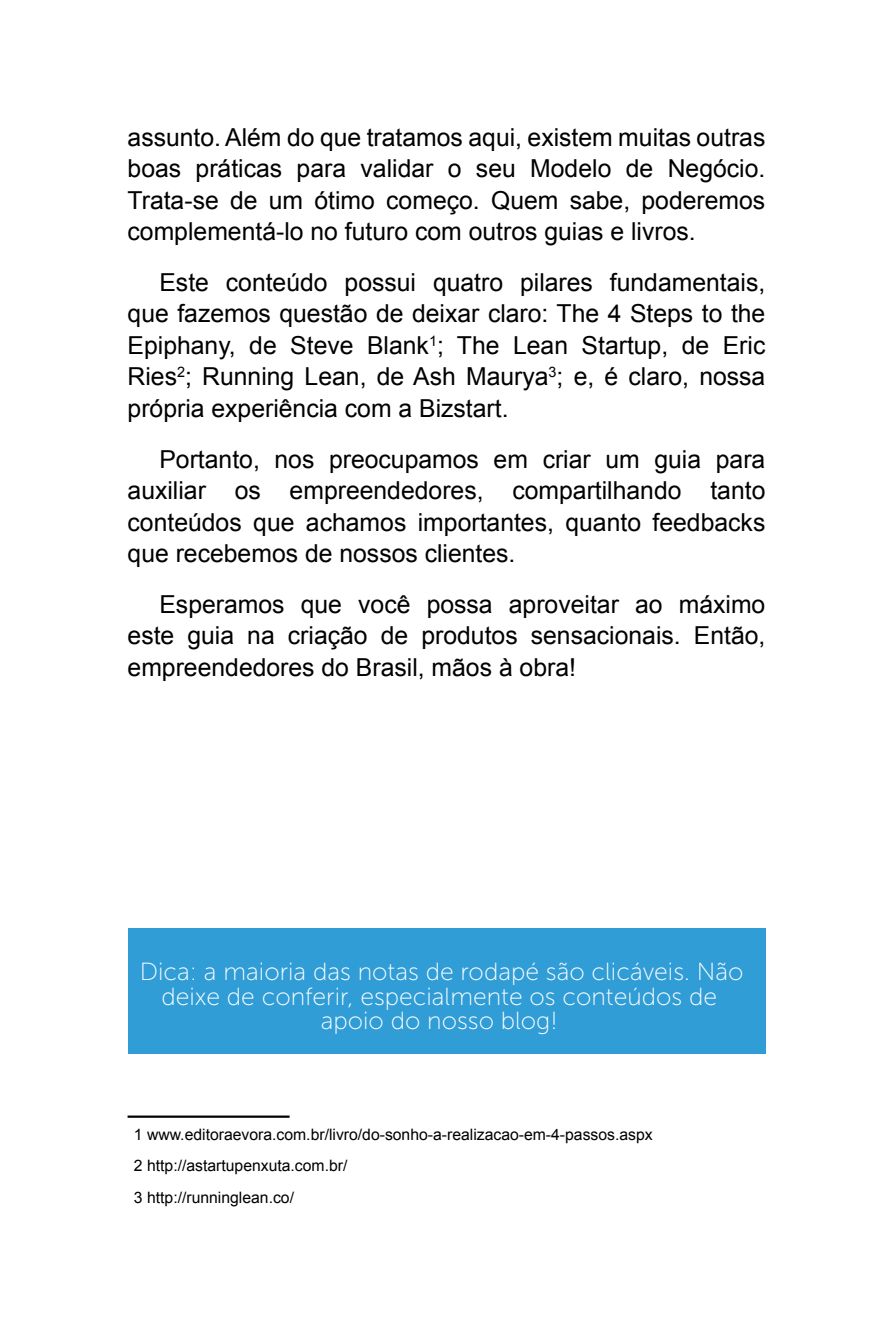
<style>
.page{position:relative;width:893px;height:1340px;background:#fff}
.page>*{position:absolute;margin:0;border:0;box-sizing:border-box;transform-origin:0 0}
.t1{font:24.75px/31.5px "Arial";color:#000;text-align:justify}
.t2{font:24.75px/24.8px "Museo Sans 100";color:#fff;text-align:center}
.t3{font:15.75px/31.9px "Arial";color:#000}
</style>
<div class="page">
<hr style="left:128px;top:1115px;width:162px;height:2px;background:#000">
<div style="left:128px;top:928px;width:637px;height:125px;background:#309dd7"></div>
<p class="t1" style="left:128px;top:121px;width:639px">assunto. Além do que tratamos aqui, existem muitas outras boas práticas para validar o seu Modelo de Negócio.<br>Trata-se de um ótimo começo. Quem sabe, poderemos complementá-lo no futuro com outros guias e livros.</p>
<p class="t1" style="left:128px;top:267px;width:639px;text-indent:32px">Este conteúdo possui quatro pilares fundamentais, que fazemos questão de deixar claro: The 4 Steps to the Epiphany, de Steve Blank<sup>1</sup>; The Lean Startup, de Eric Ries<sup>2</sup>; Running Lean, de Ash Maurya<sup>3</sup>; e, é claro, nossa própria experiência com a Bizstart.</p>
<p class="t1" style="left:128px;top:443px;width:639px;text-indent:32px">Portanto, nos preocupamos em criar um guia para auxiliar os empreendedores, compartilhando tanto conteúdos que achamos importantes, quanto feedbacks que recebemos de nossos clientes.</p>
<p class="t1" style="left:128px;top:588px;width:639px;text-indent:32px">Esperamos que você possa aproveitar ao máximo este guia na criação de produtos sensacionais. Então, empreendedores do Brasil, mãos à obra!</p>
<p class="t2" style="left:140px;top:959px;width:605px">Dica: a maioria das notas de rodapé são clicáveis. Não deixe de conferir, especialmente os conteúdos de apoio do nosso blog!</p>
<p class="t3" style="left:134px;top:1118px;width:520px">1 www.editoraevora.com.br/livro/do-sonho-a-realizacao-em-4-passos.aspx<br>2 http://astartupenxuta.com.br/<br>3 http://runninglean.co/</p>
</div>
